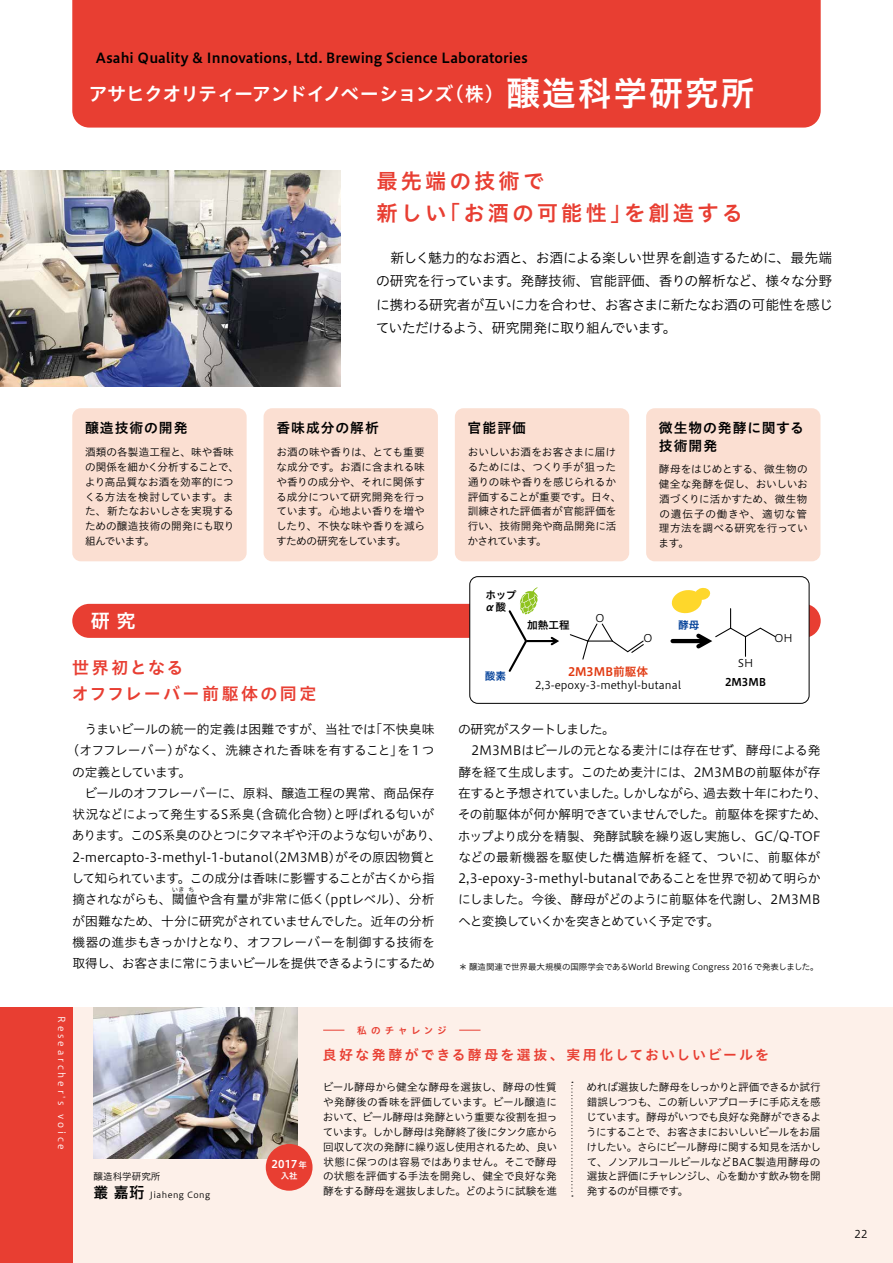
<style>
.page{position:relative;width:893px;height:1263px;background:#fff}
.page>*{position:absolute;margin:0;border:0;box-sizing:border-box;transform-origin:0 0}
.t1{font:21.3px/32px "Hiragino UD Sans Std N W6";letter-spacing:.15em;color:#e83e32}
.t2{font:19.2px "Hiragino UD Sans Std N W6";letter-spacing:-.05em;color:#fff}
.t3{font:16.95px/25.5px "Hiragino UD Sans Std N W6";letter-spacing:.13em;color:#e83e32}
.t4{font:13.8px/23.4px "Hiragino UD Sans Std N W3";letter-spacing:-.04em;color:#000;text-align:justify}
.t5{font:13.8px "Hiragino UD Sans Std N W6";letter-spacing:.01em;color:#000}
.t6{font:13.8px "Hiragino UD Sans Std N W6";letter-spacing:.16em;color:#e83e32}
.t7{font:13.8px "Hiragino UD Sans Std N W6";letter-spacing:.075em;color:#000}
.t8{font:13.8px/18px "Hiragino UD Sans Std N W6";letter-spacing:.07em;color:#000}
.t9{font:12.75px/21.3px "Hiragino UD Sans Std N W3";letter-spacing:-.02em;color:#000;text-align:justify}
.t10{font:12.75px "Hiragino UD Sans Std N W3";letter-spacing:.005em;color:#000}
.t11{font:12.75px "Hiragino UD Sans Std N W3";color:#000}
.t12{font:12.75px "Hiragino UD Sans Std N W3";letter-spacing:-.06em;color:#000}
.t13{font:12.75px "Hiragino UD Sans Std N W3";letter-spacing:-.05em;color:#000}
.t14{font:12.75px "Hiragino UD Sans Std N W3";letter-spacing:-.065em;color:#000}
.t15{font:11.7px "Hiragino UD Sans Std N W6";color:#e13911}
.t16{font:10.65px/14.9px "Hiragino UD Sans Std N W3";letter-spacing:-.005em;color:#000;text-align:justify}
.t17{font:10.65px/11.7px "Hiragino UD Sans Std N W6";color:#000}
.t18{font:10.65px "Hiragino UD Sans Std N W6";color:#fff}
.t19{font:10.65px "Hiragino UD Sans Std N W6";color:#003f98}
.t20{font:9.6px "Hiragino UD Sans Std N W3";letter-spacing:.3em;color:#fff}
.t21{font:9.6px "Hiragino UD Sans Std N W3";color:#000}
.t22{font:9.6px "Hiragino UD Sans Std N W6";letter-spacing:.395em;color:#e83e32}
.t23{font:8.55px "Hiragino UD Sans Std N W3";color:#000}
.t24{font:8.55px "Hiragino UD Sans Std N W3";letter-spacing:.05em;color:#000}
.t25{font:8.55px "Hiragino UD Sans Std N W6";color:#fff}
.t26{font:6.45px "Hiragino UD Sans Std N W3";color:#000}
.s1{font-size:34.05px}
.s2{font-family:"Hiragino UD Sans Std N W6";font-size:14.85px}
.s3{font-family:"UD Shin Go Pr 6 N";font-weight:500;font-size:14.85px}
.s4{font-size:8.55px}
</style>
<div class="page">
<img style="left:0;top:170px;width:340px;height:217px">
<div style="left:72px;top:0;width:749px;height:128px;background:#e83e32"></div>
<div style="left:0;top:1008px;width:893px;height:255px;background:#fdf0e9"></div>
<img style="left:94px;top:1008px;width:204px;height:151px">
<div style="left:0;top:1008px;width:72px;height:255px;background:#e83e32"></div>
<svg style="left:571px;top:1082px;width:2px;height:114px"></svg>
<svg style="left:323px;top:1030px;width:21px;height:1px"></svg>
<svg style="left:459px;top:1030px;width:21px;height:1px"></svg>
<div style="left:266px;top:1144px;width:47px;height:47px;background:#e83e32;border-radius:50%"></div>
<div style="left:72px;top:408px;width:175px;height:153px;background:#fbdfd2;border-radius:9px"></div>
<div style="left:646px;top:408px;width:174px;height:153px;background:#fbdfd2;border-radius:9px"></div>
<div style="left:455px;top:408px;width:174px;height:153px;background:#fbdfd2;border-radius:9px"></div>
<div style="left:264px;top:408px;width:174px;height:153px;background:#fbdfd2;border-radius:9px"></div>
<div style="left:72px;top:604px;width:749px;height:34px;background:#e83e32;border-radius:17px"></div>
<div style="left:470px;top:577px;width:339px;height:126px;background:#fff;border-radius:8px"></div>
<div style="left:469px;top:576px;width:340px;height:128px;border:1px solid #000;border-radius:8px"></div>
<svg style="left:569px;top:623px;width:75px;height:37px"></svg>
<svg style="left:508px;top:587px;width:30px;height:85px"></svg>
<svg style="left:549px;top:636px;width:10px;height:10px"></svg>
<hr style="left:527px;top:640px;width:30px;height:2px;background:#000">
<svg style="left:671px;top:587px;width:105px;height:69px"></svg>
<hr style="left:673px;top:639px;width:30px;height:4px;background:#000">
<p class="t5" style="left:96px;top:47px;width:434px">Asahi Quality &amp; Innovations, Ltd. Brewing Science Laboratories</p>
<h2 class="t2" style="left:88px;top:79px;width:668px">アサヒクオリティーアンドイノベーションズ（株） <span class="s1">醸造科学研究所</span></h2>
<h1 class="t1" style="left:376px;top:164px;width:368px">最先端の技術で<br>新しい「お酒の可能性」を創造する</h1>
<p class="t4" style="left:376px;top:245px;width:459px;text-indent:15px">新しく魅力的なお酒と、お酒による楽しい世界を創造するために、最先端の研究を行っています。発酵技術、官能評価、香りの解析など、様々な分野に携わる研究者が互いに力を合わせ、お客さまに新たなお酒の可能性を感じていただけるよう、研究開発に取り組んでいます。</p>
<p class="t7" style="left:85px;top:417px;width:104px">醸造技術の開発</p>
<p class="t16" style="left:85px;top:444px;width:156px;text-align:left">酒類の各製造工程と、味や香味の関係を細かく分析することで、より高品質なお酒を効率的につくる方法を検討しています。また、新たなおいしさを実現するための醸造技術の開発にも取り組んでいます。</p>
<h2 class="t2" style="left:91px;top:606px;width:46px">研究</h2>
<p class="t7" style="left:276px;top:417px;width:104px">香味成分の解析</p>
<p class="t16" style="left:276px;top:444px;width:151px">お酒の味や香りは、とても重要な成分です。お酒に含まれる味や香りの成分や、それに関係する成分について研究開発を行っています。心地よい香りを増やしたり、不快な味や香りを減らすための研究をしています。</p>
<h3 class="t3" style="left:72px;top:654px;width:246px">世界初となる<br>オフフレーバー前駆体の同定</h3>
<p class="t11" style="left:73px;top:720px;width:363px">　うまいビールの統一的定義は困難ですが、当社では「不快臭味</p>
<p class="t10" style="left:66px;top:741px;width:370px">（オフフレーバー）がなく、洗練された香味を有すること」を 1 つ</p>
<p class="t14" style="left:72px;top:762px;width:121px">の定義としています。</p>
<p class="t9" style="left:72px;top:782px;width:364px">　ビールのオフフレーバーに、原料、醸造工程の異常、商品保存</p>
<p class="t11" style="left:73px;top:805px;width:363px">状況などによって発生するS系臭（含硫化合物）と呼ばれる匂いが</p>
<p class="t12" style="left:72px;top:826px;width:371px">あります。このS系臭のひとつにタマネギや汗のような匂いがあり、</p>
<p class="t10" style="left:72px;top:847px;width:365px">2-mercapto-3-methyl-1-butanol（2M3MB）がその原因物質と</p>
<p class="t13" style="left:72px;top:868px;width:365px">して知られています。この成分は香味に影響することが古くから指</p>
<p class="t9" style="left:73px;top:888px;width:364px">摘されながらも、閾値や含有量が非常に低く（pptレベル）、分析</p>
<p class="t26" style="left:172px;top:885px;width:14px">いき</p>
<p class="t26" style="left:188px;top:885px;width:8px">ち</p>
<p class="t9" style="left:72px;top:909px;width:364px">が困難なため、十分に研究がされていませんでした。近年の分析機器の進歩もきっかけとなり、オフフレーバーを制御する技術を取得し、お客さまに常にうまいビールを提供できるようにするため</p>
<p class="t5" style="left:468px;top:417px;width:60px">官能評価</p>
<p class="t16" style="left:467px;top:444px;width:156px;text-align:left">おいしいお酒をお客さまに届けるためには、つくり手が狙った通りの味や香りを感じられるか評価することが重要です。日々、訓練された評価者が官能評価を行い、技術開発や商品開発に活かされています。</p>
<p class="t17" style="left:485px;top:589px;width:33px">ホップα酸</p>
<p class="t17" style="left:527px;top:619px;width:44px">加熱工程</p>
<p class="t16" style="left:596px;top:610px;width:10px">O</p>
<p class="t8" style="left:659px;top:418px;width:147px">微生物の発酵に関する技術開発</p>
<p class="t16" style="left:658px;top:461px;width:151px">酵母をはじめとする、微生物の健全な発酵を促し、おいしいお酒づくりに活かすため、微生物の遺伝子の働きや、適切な管理方法を調べる研究を行っています。</p>
<p class="t19" style="left:678px;top:617px;width:23px">酵母</p>
<p class="t19" style="left:485px;top:668px;width:23px">酸素</p>
<p class="t16" style="left:643px;top:630px;width:10px">O</p>
<p class="t16" style="left:535px;top:677px;width:148px">2,3-epoxy-3-methyl-butanal</p>
<p class="t15" style="left:568px;top:662px;width:82px">2M3MB前駆体</p>
<p class="t16" style="left:738px;top:655px;width:17px">SH</p>
<p class="t17" style="left:725px;top:676px;width:42px">2M3MB</p>
<p class="t16" style="left:775px;top:630px;width:20px">OH</p>
<p class="t9" style="left:458px;top:718px;width:371px;text-align:left">の研究がスタートしました。<br>　2M3MBはビールの元となる麦汁には存在せず、酵母による発酵を経て生成します。このため麦汁には、2M3MBの前駆体が存在すると予想されていました。しかしながら、過去数十年にわたり、その前駆体が何か解明できていませんでした。前駆体を探すため、ホップより成分を精製、発酵試験を繰り返し実施し、GC/Q-TOFなどの最新機器を駆使した構造解析を経て、ついに、前駆体が2,3-epoxy-3-methyl-butanalであることを世界で初めて明らかにしました。今後、酵母がどのように前駆体を代謝し、2M3MBへと変換していくかを突きとめていく予定です。</p>
<p class="t23" style="left:459px;top:960px;width:361px">＊ 醸造関連で世界最大規模の国際学会であるWorld Brewing Congress 2016で発表しました。</p>
<p class="t20" style="left:69px;top:1016px;width:135px;rotate:90deg">Researcher's voice</p>
<p class="t21" style="left:94px;top:1169px;width:68px">醸造科学研究所</p>
<p class="t24" style="left:94px;top:1189px;width:118px"><span class="s2">叢 嘉</span><span class="s3">珩</span> Jiaheng Cong</p>
<p class="t18" style="left:271px;top:1155px;width:37px">2017<span class="s4">年</span></p>
<p class="t25" style="left:281px;top:1169px;width:18px">入社</p>
<p class="t22" style="left:357px;top:1023px;width:91px">私のチャレンジ</p>
<p class="t6" style="left:323px;top:1045px;width:448px">良好な発酵ができる酵母を選抜、実用化しておいしいビールを</p>
<p class="t16" style="left:323px;top:1079px;width:236px">ビール酵母から健全な酵母を選抜し、酵母の性質や発酵後の香味を評価しています。ビール醸造において、ビール酵母は発酵という重要な役割を担っています。しかし酵母は発酵終了後にタンク底から回収して次の発酵に繰り返し使用されるため、良い状態に保つのは容易ではありません。そこで酵母の状態を評価する手法を開発し、健全で良好な発酵をする酵母を選抜しました。どのように試験を進</p>
<p class="t16" style="left:586px;top:1079px;width:236px">めれば選抜した酵母をしっかりと評価できるか試行錯誤しつつも、この新しいアプローチに手応えを感じています。酵母がいつでも良好な発酵ができるようにすることで、お客さまにおいしいビールをお届けしたい。さらにビール酵母に関する知見を活かして、ノンアルコールビールなどBAC製造用酵母の選抜と評価にチャレンジし、心を動かす飲み物を開発するのが目標です。</p>
<p class="t16" style="left:854px;top:1226px;width:14px">22</p>
</div>
